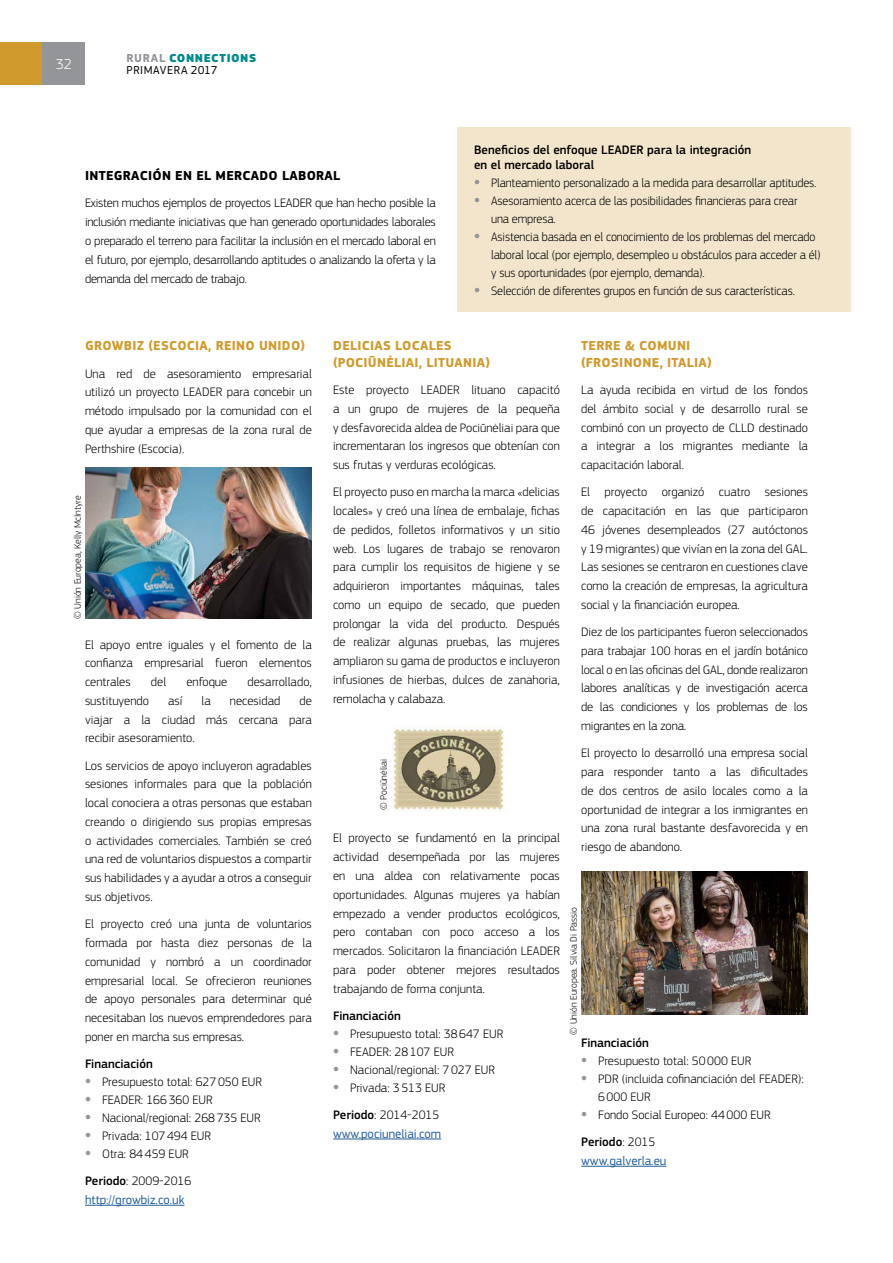
<style>
.page{position:relative;width:893px;height:1263px;background:#fff}
.page>*{position:absolute;margin:0;border:0;box-sizing:border-box;transform-origin:0 0}
.t1{font:300 15px "EC Square Sans Pro";color:#fff}
.t2{font:700 13.5px/16.5px "EC Square Sans Pro";letter-spacing:.02em;color:#d09b2c}
.t3{font:700 13.5px "EC Square Sans Pro";letter-spacing:.02em;color:#000}
.t4{font:300 12.75px/18.8px "EC Square Sans Pro";color:#000;text-align:justify}
.t5{font:500 12.75px/15px "EC Square Sans Pro";color:#000}
.t6{font:12.75px "EC Square Sans Pro";color:#215e9e}
.t7{font:12px/12px "EC Square Sans Pro";letter-spacing:.04em;color:#000}
.t8{font:300 9.75px "EC Square Sans Pro";color:#000}
.s1{font-weight:700;color:#939598}
.s2{font-weight:900;color:#008c8d}
.s3{font-weight:900;font-size:13.5px;color:#939598}
.s4{font-weight:500}
</style>
<div class="page">
<div style="left:0;top:43px;width:43px;height:42px;background:#d09b2c"></div>
<hr style="left:85px;top:1205px;width:99px;height:1px;background:#215e9e">
<hr style="left:333px;top:1138px;width:108px;height:1px;background:#215e9e">
<hr style="left:581px;top:1166px;width:85px;height:1px;background:#215e9e">
<img style="left:85px;top:468px;width:227px;height:151px">
<img style="left:581px;top:871px;width:227px;height:143px">
<img style="left:392px;top:725px;width:113px;height:86px">
<div style="left:457px;top:127px;width:393px;height:185px;background:#f3e5cc"></div>
<div style="left:43px;top:43px;width:42px;height:42px;background:#939598"></div>
<p class="t1" style="left:56px;top:56px;width:18px">32</p>
<p class="t7" style="left:127px;top:52px;width:131px"><span class="s1">RURAL</span> <span class="s2">CONNECTIONS<br></span>PRIMAVERA 2017</p>
<p class="t3" style="left:85px;top:168px;width:257px">INTEGRACIÓN EN EL MERCADO LABORAL</p>
<p class="t4" style="left:85px;top:194px;width:352px">Existen muchos ejemplos de proyectos LEADER que han hecho posible la inclusión mediante iniciativas que han generado oportunidades laborales o preparado el terreno para facilitar la inclusión en el mercado laboral en el futuro, por ejemplo, desarrollando aptitudes o analizando la oferta y la demanda del mercado de trabajo.</p>
<p class="t5" style="left:474px;top:142px;width:279px">Beneficios del enfoque LEADER para la integración en el mercado laboral</p>
<p class="t4" style="left:474px;top:173px;width:344px"><span class="s3">•</span> Planteamiento personalizado a la medida para desarrollar aptitudes.</p>
<p class="t4" style="left:491px;top:191px;width:308px;line-height:18px;text-indent:-17px"><span class="s3">•</span> Asesoramiento acerca de las posibilidades financieras para crear una empresa.</p>
<p class="t4" style="left:491px;top:227px;width:331px;line-height:18px;text-align:left;text-indent:-17px"><span class="s3">•</span> Asistencia basada en el conocimiento de los problemas del mercado laboral local (por ejemplo, desempleo u obstáculos para acceder a él) y sus oportunidades (por ejemplo, demanda).</p>
<p class="t4" style="left:474px;top:281px;width:322px"><span class="s3">•</span> Selección de diferentes grupos en función de sus características.</p>
<p class="t2" style="left:85px;top:338px;width:221px">GROWBIZ (ESCOCIA, REINO UNIDO)</p>
<p class="t4" style="left:85px;top:364px;width:228px">Una red de asesoramiento empresarial utilizó un proyecto LEADER para concebir un método impulsado por la comunidad con el que ayudar a empresas de la zona rural de Perthshire (Escocia).</p>
<p class="t8" style="left:72px;top:619px;width:125px;rotate:-90deg">© Unión Europea, Kelly McIntyre</p>
<p class="t4" style="left:85px;top:635px;width:228px">El apoyo entre iguales y el fomento de la confianza empresarial fueron elementos centrales</p>
<p class="t4" style="left:151px;top:672px;width:17px">del</p>
<p class="t4" style="left:186px;top:672px;width:42px">enfoque</p>
<p class="t4" style="left:248px;top:672px;width:66px">desarrollado,</p>
<p class="t4" style="left:85px;top:691px;width:65px">sustituyendo</p>
<p class="t4" style="left:168px;top:691px;width:16px">así</p>
<p class="t4" style="left:202px;top:691px;width:11px">la</p>
<p class="t4" style="left:230px;top:691px;width:52px">necesidad</p>
<p class="t4" style="left:85px;top:691px;width:228px;text-indent:214px">de viajar a la ciudad más cercana para recibir asesoramiento.</p>
<p class="t4" style="left:85px;top:756px;width:228px">Los servicios de apoyo incluyeron agradables sesiones informales para que la población local conociera a otras personas que estaban creando o dirigiendo sus propias empresas o actividades comerciales. También se creó una red de voluntarios dispuestos a compartir sus habilidades y a ayudar a otros a conseguir sus objetivos.</p>
<p class="t4" style="left:85px;top:914px;width:228px">El proyecto creó una junta de voluntarios formada por hasta diez personas de la comunidad y nombró a un coordinador empresarial local. Se ofrecieron reuniones de apoyo personales para determinar qué necesitaban los nuevos emprendedores para poner en marcha sus empresas.</p>
<p class="t5" style="left:85px;top:1056px;width:69px">Financiación</p>
<p class="t4" style="left:85px;top:1072px;width:178px"><span class="s3">•</span> Presupuesto total: 627050 EUR</p>
<p class="t4" style="left:85px;top:1090px;width:129px"><span class="s3">•</span> FEADER: 166360 EUR</p>
<p class="t4" style="left:85px;top:1108px;width:177px"><span class="s3">•</span> Nacional/regional: 268735 EUR</p>
<p class="t4" style="left:85px;top:1126px;width:128px"><span class="s3">•</span> Privada: 107494 EUR</p>
<p class="t4" style="left:85px;top:1140px;width:108px;line-height:27.3px"><span class="s3">•</span> Otra: 84459 EUR<br><span class="s4">Periodo</span>: 2009-2016</p>
<p class="t6" style="left:85px;top:1192px;width:101px">http://growbiz.co.uk</p>
<p class="t2" style="left:333px;top:338px;width:158px">DELICIAS LOCALES (POCIŪNĖLIAI, LITUANIA)</p>
<p class="t4" style="left:333px;top:380px;width:228px">Este proyecto LEADER lituano capacitó a un grupo de mujeres de la pequeña y desfavorecida aldea de Pociūnėliai para que incrementaran los ingresos que obtenían con sus frutas y verduras ecológicas.</p>
<p class="t4" style="left:333px;top:483px;width:228px">El proyecto puso en marcha la marca «delicias locales» y creó una línea de embalaje, fichas de pedidos, folletos informativos y un sitio web. Los lugares de trabajo se renovaron para cumplir los requisitos de higiene y se adquirieron importantes máquinas, tales como un equipo de secado, que pueden prolongar la vida del producto. Después de realizar algunas pruebas, las mujeres ampliaron su gama de productos e incluyeron infusiones de hierbas, dulces de zanahoria, remolacha y calabaza.</p>
<p class="t8" style="left:378px;top:810px;width:52px;rotate:-90deg">© Pociūnėliai</p>
<p class="t4" style="left:333px;top:829px;width:228px">El proyecto se fundamentó en la principal actividad desempeñada por las mujeres en una aldea con relativamente pocas oportunidades. Algunas mujeres ya habían empezado a vender productos ecológicos, pero contaban con poco acceso a los mercados. Solicitaron la financiación LEADER para poder obtener mejores resultados trabajando de forma conjunta.</p>
<p class="t5" style="left:333px;top:1008px;width:69px">Financiación</p>
<p class="t4" style="left:333px;top:1024px;width:172px"><span class="s3">•</span> Presupuesto total: 38647 EUR</p>
<p class="t4" style="left:333px;top:1042px;width:122px"><span class="s3">•</span> FEADER: 28107 EUR</p>
<p class="t4" style="left:333px;top:1060px;width:163px"><span class="s3">•</span> Nacional/regional: 7027 EUR</p>
<p class="t4" style="left:333px;top:1074px;width:114px;line-height:27.3px"><span class="s3">•</span> Privada: 3513 EUR<br><span class="s4">Periodo</span>: 2014-2015</p>
<p class="t6" style="left:333px;top:1126px;width:110px">www.pociuneliai.com</p>
<p class="t2" style="left:581px;top:338px;width:132px">TERRE &amp; COMUNI (FROSINONE, ITALIA)</p>
<p class="t4" style="left:581px;top:380px;width:228px">La ayuda recibida en virtud de los fondos del ámbito social y de desarrollo rural se combinó con un proyecto de CLLD destinado a integrar a los migrantes mediante la capacitación laboral.</p>
<p class="t4" style="left:581px;top:483px;width:228px">El proyecto organizó cuatro sesiones de capacitación en las que participaron 46 jóvenes desempleados (27 autóctonos y 19 migrantes) que vivían en la zona del GAL.<br>Las sesiones se centraron en cuestiones clave como la creación de empresas, la agricultura social y la financiación europea.</p>
<p class="t4" style="left:581px;top:622px;width:228px">Diez de los participantes fueron seleccionados para trabajar 100 horas en el jardín botánico local o en las oficinas del GAL, donde realizaron labores analíticas y de investigación acerca de las condiciones y los problemas de los migrantes en la zona.</p>
<p class="t4" style="left:581px;top:743px;width:228px">El proyecto lo desarrolló una empresa social para responder tanto a las dificultades de dos centros de asilo locales como a la oportunidad de integrar a los inmigrantes en una zona rural bastante desfavorecida y en riesgo de abandono.</p>
<p class="t8" style="left:568px;top:1034px;width:129px;rotate:-90deg">© Unión Europea. Silvia Di Passio</p>
<p class="t5" style="left:581px;top:1035px;width:69px">Financiación</p>
<p class="t4" style="left:581px;top:1051px;width:172px"><span class="s3">•</span> Presupuesto total: 50000 EUR</p>
<p class="t4" style="left:598px;top:1070px;width:207px;line-height:18px;text-indent:-17px"><span class="s3">•</span> PDR (incluida cofinanciación del FEADER):<br>6000 EUR</p>
<p class="t4" style="left:581px;top:1101px;width:191px;line-height:27.3px"><span class="s3">•</span> Fondo Social Europeo: 44000 EUR<br><span class="s4">Periodo</span>: 2015</p>
<p class="t6" style="left:581px;top:1153px;width:87px">www.galverla.eu</p>
</div>
